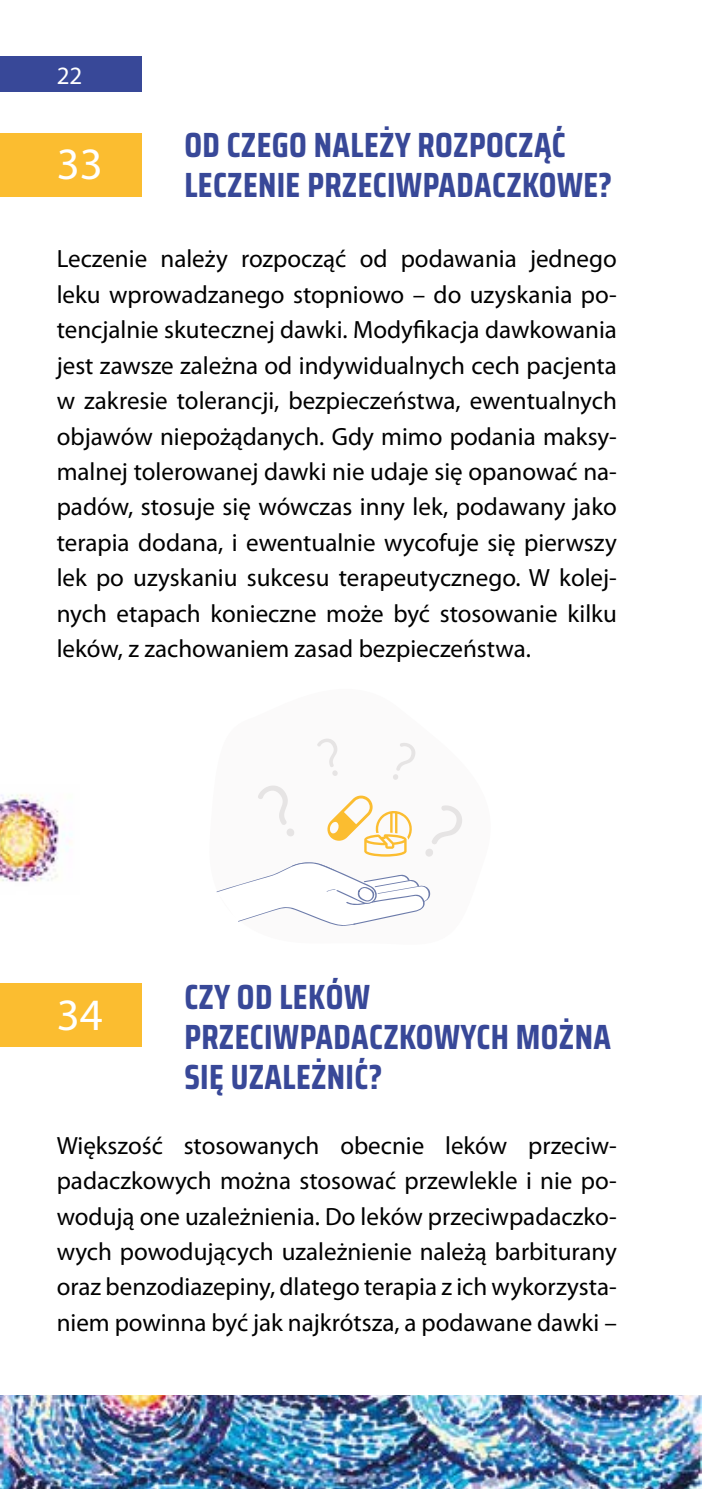
<style>
.page{position:relative;width:702px;height:1489px;background:#fff}
.page>*{position:absolute;margin:0;border:0;box-sizing:border-box;transform-origin:0 0}
.t1{font:45px "Myriad Pro";color:#fff}
.t2{font:700 35px/40px "Saira Condensed";letter-spacing:.01em;color:#384898}
.t3{font:25px/35.5px "Myriad Pro";color:#000;text-align:justify}
.t4{font:25px "Myriad Pro";color:#fff}
</style>
<div class="page">
<div style="left:0;top:57px;width:142px;height:35px;background:#384898"></div>
<img style="left:0;top:1395px;width:702px;height:93px">
<div style="left:0;top:133px;width:142px;height:64px;background:#fbbd30"></div>
<div style="left:0;top:983px;width:142px;height:64px;background:#fbbd30"></div>
<svg style="left:393px;top:743px;width:22px;height:36px"></svg>
<svg style="left:317px;top:738px;width:20px;height:38px"></svg>
<svg style="left:216px;top:785px;width:246px;height:141px"></svg>
<img style="left:0;top:794px;width:72px;height:88px">
<p class="t4" style="left:57px;top:60px;width:27px">22</p>
<h1 class="t1" style="left:57px;top:136px;width:48px">33</h1>
<h2 class="t2" style="left:184px;top:124px;width:429px">OD CZEGO NALEŻY ROZPOCZĄĆ<br>LECZENIE PRZECIWPADACZKOWE?</h2>
<p class="t3" style="left:57px;top:241px;width:561px">Leczenie należy rozpocząć od podawania jednego leku wprowadzanego stopniowo – do uzyskania po&shy;tencjalnie skutecznej dawki. Modyfikacja dawkowania jest zawsze zależna od indywidualnych cech pacjenta w zakresie tolerancji, bezpieczeństwa, ewentualnych objawów niepożądanych. Gdy mimo podania maksy&shy;malnej tolerowanej dawki nie udaje się opanować na&shy;padów, stosuje się wówczas inny lek, podawany jako terapia dodana, i ewentualnie wycofuje się pierwszy lek po uzyskaniu sukcesu terapeutycznego. W kolej&shy;nych etapach konieczne może być stosowanie kilku leków, z zachowaniem zasad bezpieczeństwa.</p>
<h2 class="t2" style="left:184px;top:976px;width:428px">CZY OD LEKÓW<br>PRZECIWPADACZKOWYCH MOŻNA<br>SIĘ UZALEŻNIĆ?</h2>
<p class="t3" style="left:57px;top:1126px;width:561px">Większość stosowanych obecnie leków przeciw&shy;padaczkowych można stosować przewlekle i nie po&shy;wodują one uzależnienia. Do leków przeciwpadaczko&shy;wych powodujących uzależnienie należą barbiturany oraz benzodiazepiny, dlatego terapia z ich wykorzysta&shy;niem powinna być jak najkrótsza, a podawane dawki –</p>
<h1 class="t1" style="left:57px;top:986px;width:48px">34</h1>
</div>
